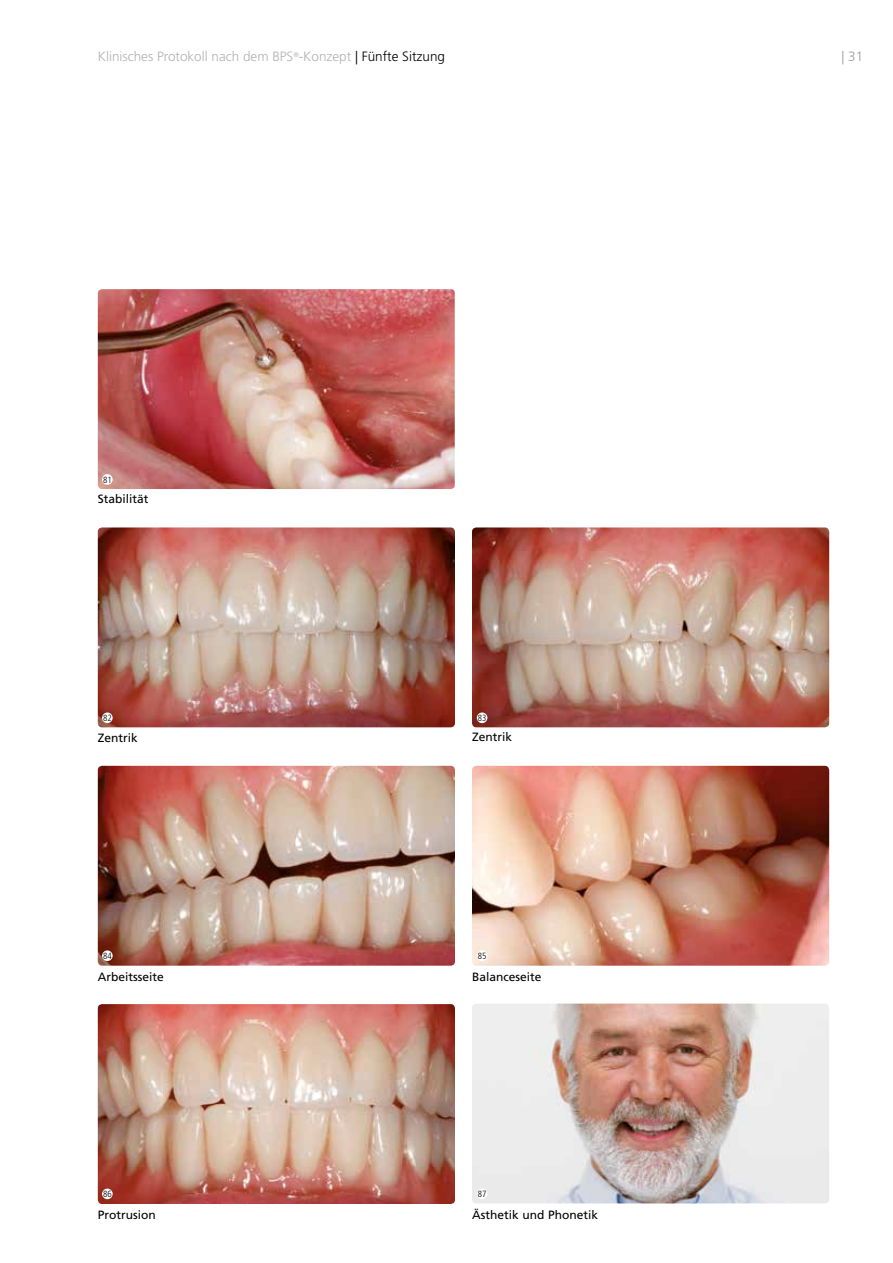
<style>
.page{position:relative;width:893px;height:1263px;background:#fff}
.page>*{position:absolute;margin:0;border:0;box-sizing:border-box;transform-origin:0 0}
.t1{font:300 13.5px "Frutiger";color:#b3b2b2}
.t2{font:300 13.5px "Frutiger";color:#9d9d9c}
.t3{font:12px "Frutiger";color:#000}
.t4{font:300 condensed 9px "Frutiger";color:#000}
.s1{color:#000}
</style>
<div class="page">
<img style="left:472px;top:527px;width:357px;height:200px">
<img style="left:98px;top:527px;width:357px;height:200px">
<img style="left:98px;top:289px;width:357px;height:200px">
<img style="left:98px;top:1004px;width:357px;height:200px">
<img style="left:472px;top:766px;width:357px;height:200px">
<img style="left:472px;top:1003px;width:357px;height:200px">
<img style="left:98px;top:766px;width:357px;height:200px">
<div style="left:102px;top:474px;width:11px;height:11px;background:#fff;border-radius:50%"></div>
<div style="left:102px;top:712px;width:11px;height:11px;background:#fff;border-radius:50%"></div>
<div style="left:102px;top:950px;width:11px;height:11px;background:#fff;border-radius:50%"></div>
<div style="left:102px;top:1188px;width:11px;height:11px;background:#fff;border-radius:50%"></div>
<div style="left:477px;top:712px;width:10px;height:11px;background:#fff;border-radius:50%"></div>
<div style="left:477px;top:950px;width:10px;height:11px;background:#fff;border-radius:50%"></div>
<div style="left:477px;top:1188px;width:10px;height:11px;background:#fff;border-radius:50%"></div>
<p class="t1" style="left:98px;top:49px;width:349px">Klinisches Protokoll nach dem BPS<sup>®</sup>-Konzept <span class="s1">| Fünfte Sitzung</span></p>
<p class="t2" style="left:841px;top:49px;width:23px">| 31</p>
<p class="t4" style="left:103px;top:475px;width:10px">81</p>
<p class="t3" style="left:98px;top:492px;width:52px">Stabilität</p>
<p class="t4" style="left:103px;top:713px;width:10px">82</p>
<p class="t4" style="left:478px;top:713px;width:10px">83</p>
<p class="t3" style="left:98px;top:730px;width:42px">Zentrik</p>
<p class="t3" style="left:472px;top:730px;width:42px">Zentrik</p>
<p class="t4" style="left:103px;top:951px;width:10px">84</p>
<p class="t4" style="left:478px;top:951px;width:10px">85</p>
<p class="t3" style="left:98px;top:969px;width:68px">Arbeitsseite</p>
<p class="t3" style="left:472px;top:969px;width:71px">Balanceseite</p>
<p class="t4" style="left:103px;top:1189px;width:10px">86</p>
<p class="t4" style="left:478px;top:1189px;width:10px">87</p>
<p class="t3" style="left:98px;top:1207px;width:60px">Protrusion</p>
<p class="t3" style="left:472px;top:1207px;width:128px">Ästhetik und Phonetik</p>
</div>
